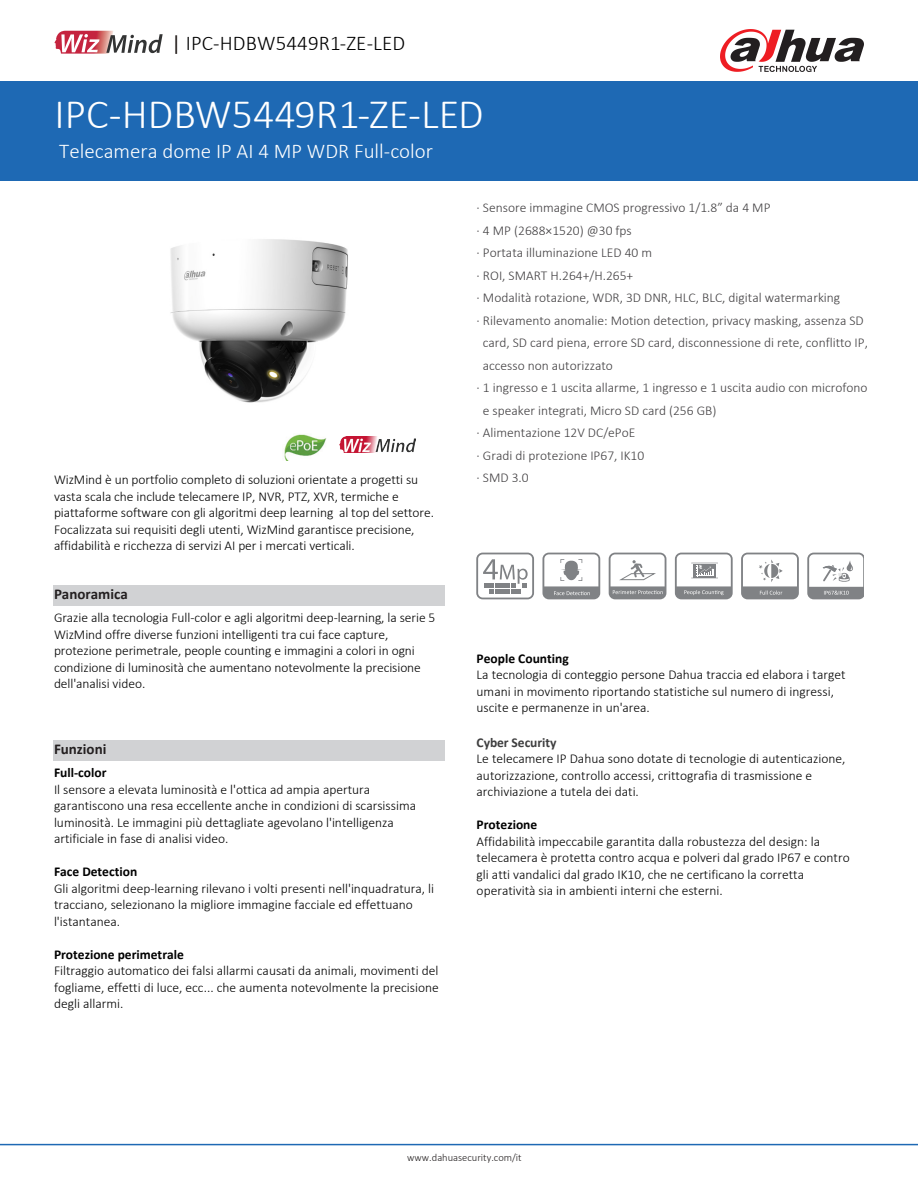
<style>
.page{position:relative;width:918px;height:1188px;background:#fff}
.page>*{position:absolute;margin:0;border:0;box-sizing:border-box;transform-origin:0 0}
.t1{font:300 42px "Calibri";color:#fff}
.t2{font:300 21px "Calibri";color:#fff}
.t3{font:300 21px "Calibri";letter-spacing:.005em;color:#000}
.t4{font:700 15px "Calibri";color:#231f20}
.t5{font:300 13.5px/16.5px "Calibri";color:#000}
.t6{font:300 13.5px "Calibri";color:#413f41}
.t7{font:300 10.5px "Calibri";color:#231f20}
.s1{font-weight:400;color:#1b1513}
.s2{font-weight:700}
.s3{font-weight:700;color:#3e3e3f}
</style>
<div class="page">
<div style="left:0;top:81px;width:918px;height:100px;background:#1e69b4"></div>
<hr style="left:0;top:1144px;width:918px;height:1px;background:#1e69b4">
<svg style="left:720px;top:29px;width:144px;height:43px"></svg>
<div style="left:53px;top:740px;width:392px;height:21px;background:#d1d2d4"></div>
<div style="left:54px;top:585px;width:391px;height:21px;background:#d1d2d4"></div>
<img style="left:339px;top:436px;width:77px;height:17px">
<svg style="left:55px;top:31px;width:108px;height:23px"></svg>
<img style="left:170px;top:239px;width:178px;height:164px">
<svg style="left:476px;top:553px;width:58px;height:46px"></svg>
<svg style="left:609px;top:553px;width:57px;height:46px"></svg>
<svg style="left:675px;top:553px;width:58px;height:46px"></svg>
<svg style="left:542px;top:553px;width:58px;height:46px"></svg>
<svg style="left:741px;top:553px;width:58px;height:46px"></svg>
<svg style="left:807px;top:553px;width:57px;height:46px"></svg>
<img style="left:284px;top:434px;width:43px;height:26px">
<p class="t3" style="left:171px;top:30px;width:235px"><span class="s1">|</span> IPC-HDBW5449R1-ZE-LED</p>
<p class="t1" style="left:55px;top:88px;width:431px">IPC-HDBW5449R1-ZE-LED</p>
<p class="t2" style="left:59px;top:138px;width:375px">Telecamera dome IP AI 4 MP WDR Full-color</p>
<p class="t5" style="left:54px;top:471px;width:382px">WizMind è un portfolio completo di soluzioni orientate a progetti su vasta scala che include telecamere IP, NVR, PTZ, XVR, termiche e piattaforme software con gli algoritmi deep learning al top del settore.<br>Focalizzata sui requisiti degli utenti, WizMind garantisce precisione, affidabilità e ricchezza di servizi AI per i mercati verticali.</p>
<p class="t4" style="left:54px;top:583px;width:75px">Panoramica</p>
<p class="t5" style="left:54px;top:609px;width:383px">Grazie alla tecnologia Full-color e agli algoritmi deep-learning, la serie 5<br>WizMind offre diverse funzioni intelligenti tra cui face capture, protezione perimetrale, people counting e immagini a colori in ogni condizione di luminosità che aumentano notevolmente la precisione dell'analisi video.</p>
<p class="t4" style="left:54px;top:738px;width:54px">Funzioni</p>
<p class="t5" style="left:54px;top:764px;width:364px"><span class="s2">Full-color<br></span>Il sensore a elevata luminosità e l'ottica ad ampia apertura garantiscono una resa eccellente anche in condizioni di scarsissima luminosità. Le immagini più dettagliate agevolano l'intelligenza artificiale in fase di analisi video.</p>
<p class="t5" style="left:54px;top:863px;width:382px"><span class="s2">Face Detection<br></span>Gli algoritmi deep-learning rilevano i volti presenti nell'inquadratura, li tracciano, selezionano la migliore immagine facciale ed effettuano l'istantanea.</p>
<p class="t5" style="left:54px;top:946px;width:386px"><span class="s2">Protezione perimetrale<br></span>Filtraggio automatico dei falsi allarmi causati da animali, movimenti del fogliame, effetti di luce, ecc... che aumenta notevolmente la precisione degli allarmi.</p>
<p class="t6" style="left:477px;top:199px;width:295px">· Sensore immagine CMOS progressivo 1/1.8” da 4 MP</p>
<p class="t6" style="left:477px;top:222px;width:157px">· 4 MP (2688×1520) @30 fps</p>
<p class="t6" style="left:477px;top:244px;width:177px">· Portata illuminazione LED 40 m</p>
<p class="t6" style="left:477px;top:267px;width:158px">· ROI, SMART H.264+/H.265+</p>
<p class="t6" style="left:477px;top:289px;width:365px">· Modalità rotazione, WDR, 3D DNR, HLC, BLC, digital watermarking</p>
<p class="t6" style="left:477px;top:312px;width:389px">· Rilevamento anomalie: Motion detection, privacy masking, assenza SD</p>
<p class="t6" style="left:483px;top:334px;width:387px">card, SD card piena, errore SD card, disconnessione di rete, conflitto IP,</p>
<p class="t6" style="left:483px;top:357px;width:132px">accesso non autorizzato</p>
<p class="t6" style="left:477px;top:379px;width:392px">· 1 ingresso e 1 uscita allarme, 1 ingresso e 1 uscita audio con microfono</p>
<p class="t6" style="left:483px;top:402px;width:235px">e speaker integrati, Micro SD card (256 GB)</p>
<p class="t6" style="left:477px;top:424px;width:160px">· Alimentazione 12V DC/ePoE</p>
<p class="t6" style="left:477px;top:447px;width:169px">· Gradi di protezione IP67, IK10</p>
<p class="t6" style="left:477px;top:469px;width:54px">· SMD 3.0</p>
<p class="t5" style="left:477px;top:650px;width:370px"><span class="s2">People Counting<br></span>La tecnologia di conteggio persone Dahua traccia ed elabora i target umani in movimento riportando statistiche sul numero di ingressi, uscite e permanenze in un'area.</p>
<p class="t5" style="left:477px;top:734px;width:370px"><span class="s3">Cyber Security<br></span>Le telecamere IP Dahua sono dotate di tecnologie di autenticazione, autorizzazione, controllo accessi, crittografia di trasmissione e archiviazione a tutela dei dati.</p>
<p class="t5" style="left:477px;top:816px;width:375px"><span class="s2">Protezione<br></span>Affidabilità impeccabile garantita dalla robustezza del design: la telecamera è protetta contro acqua e polveri dal grado IP67 e contro gli atti vandalici dal grado IK10, che ne certificano la corretta operatività sia in ambienti interni che esterni.</p>
<p class="t7" style="left:407px;top:1151px;width:116px">www.dahuasecurity.com/it</p>
</div>
